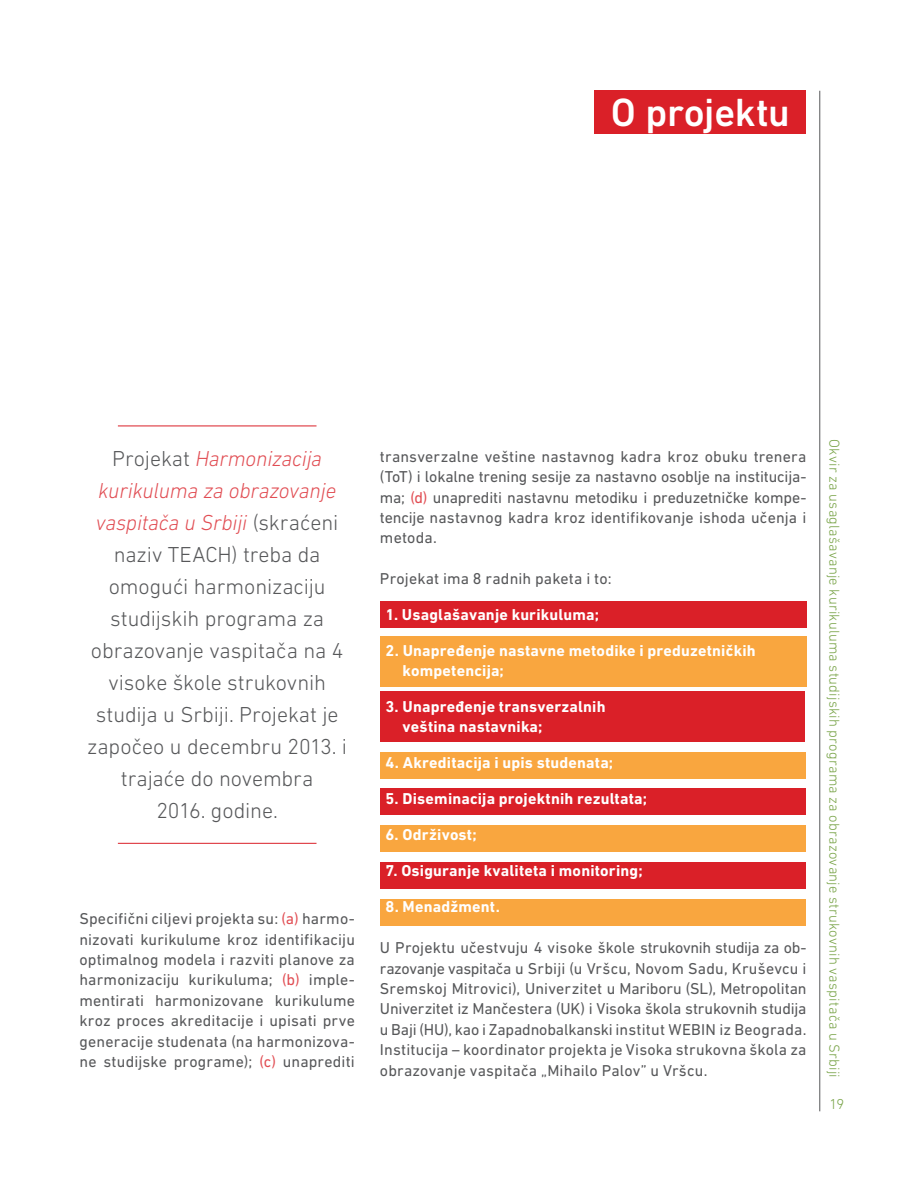
<style>
.page{position:relative;width:908px;height:1191px;background:#fff}
.page>*{position:absolute;margin:0;border:0;box-sizing:border-box;transform-origin:0 0}
.tekst{font:500 40px "DIN Next LT Pro";letter-spacing:-.005em;color:#fff}
.tekst-2{font:300 22px/32px "DIN Next LT Pro";letter-spacing:-.005em;color:#57585a;text-align:center}
.tekst-3{font:italic 300 22px/32px "DIN Next LT Pro";letter-spacing:-.01em;color:#e14d53;text-align:center}
.tekst-4{font:16px/20.4px "DIN Next LT Pro";letter-spacing:.01em;color:#57585a;text-align:justify}
.tekst-5{font:700 16px "DIN Next LT Pro";letter-spacing:.01em;color:#fff}
.t1{font:300 14.6px "DIN Next LT Pro";letter-spacing:.015em;color:#78a347}
.s1{font-style:normal;color:#57585a}
.s2{color:#e14d53}
</style>
<div class="page">
<hr style="left:819px;top:91px;width:1px;height:1020px;background:#57585a">
<div style="left:380px;top:601px;width:426px;height:26px;background:#da2028"></div>
<div style="left:380px;top:752px;width:425px;height:26px;background:#f9a63f"></div>
<div style="left:380px;top:788px;width:425px;height:27px;background:#da2028"></div>
<div style="left:380px;top:825px;width:425px;height:27px;background:#f9a63f"></div>
<div style="left:380px;top:862px;width:425px;height:26px;background:#da2028"></div>
<div style="left:380px;top:899px;width:424px;height:26px;background:#f9a63f"></div>
<div style="left:380px;top:635px;width:426px;height:51px;background:#f9a63f"></div>
<div style="left:380px;top:690px;width:424px;height:51px;background:#da2028"></div>
<hr style="left:118px;top:843px;width:198px;height:1px;background:#da2028">
<hr style="left:118px;top:425px;width:198px;height:1px;background:#da2028">
<div style="left:594px;top:91px;width:211px;height:43px;background:#da2028"></div>
<p class="tekst" style="left:610px;top:90px;width:181px">O projektu</p>
<p class="tekst-3" style="left:112px;top:442px;width:211px"><span class="s1">Projekat</span> Harmonizacija</p>
<p class="tekst-3" style="left:96px;top:474px;width:244px">kurikuluma za obrazovanje vaspitača u Srbiji <span class="s1">(skraćeni naziv TEACH) treba da</span></p>
<p class="tekst-2" style="left:109px;top:570px;width:218px">omogući harmonizaciju</p>
<p class="tekst-2" style="left:110px;top:602px;width:215px">studijskih programa za</p>
<p class="tekst-2" style="left:91px;top:634px;width:254px">obrazovanje vaspitača na 4 visoke škole strukovnih</p>
<p class="tekst-2" style="left:87px;top:698px;width:261px">studija u Srbiji. Projekat je započeo u decembru 2013. i trajaće do novembra</p>
<p class="tekst-2" style="left:156px;top:794px;width:123px">2016. godine.</p>
<p class="tekst-4" style="left:79px;top:908px;width:277px">Specifični ciljevi projekta su: <span class="s2">(a)</span> harmo&shy;nizovati kurikulume kroz identifikaciju optimalnog modela i razviti planove za harmonizaciju kurikuluma; <span class="s2">(b)</span> imple&shy;mentirati harmonizovane kurikulume kroz proces akreditacije i upisati prve generacije studenata (na harmonizova&shy;ne studijske programe); <span class="s2">(c)</span> unaprediti</p>
<p class="tekst-4" style="left:380px;top:446px;width:428px">transverzalne veštine nastavnog kadra kroz obuku trenera (ToT) i lokalne trening sesije za nastavno osoblje na institucija&shy;ma; <span class="s2">(d)</span> unaprediti nastavnu metodiku i preduzetničke kompe&shy;tencije nastavnog kadra kroz identifikovanje ishoda učenja i metoda.</p>
<p class="tekst-4" style="left:380px;top:568px;width:233px">Projekat ima 8 radnih paketa i to:</p>
<p class="tekst-5" style="left:385px;top:605px;width:215px">1. Usaglašavanje kurikuluma;</p>
<p class="tekst-5" style="left:385px;top:641px;width:371px">2. Unapređenje nastavne metodike i preduzetničkih</p>
<p class="tekst-5" style="left:402px;top:661px;width:103px">kompetencija;</p>
<p class="tekst-5" style="left:385px;top:697px;width:221px">3. Unapređenje transverzalnih</p>
<p class="tekst-5" style="left:402px;top:717px;width:141px">veština nastavnika;</p>
<p class="tekst-5" style="left:385px;top:753px;width:229px">4. Akreditacija i upis studenata;</p>
<p class="tekst-5" style="left:385px;top:789px;width:263px">5. Diseminacija projektnih rezultata;</p>
<p class="tekst-5" style="left:385px;top:825px;width:93px">6. Održivost;</p>
<p class="tekst-5" style="left:385px;top:861px;width:258px">7. Osiguranje kvaliteta i monitoring;</p>
<p class="tekst-5" style="left:385px;top:897px;width:116px">8. Menadžment.</p>
<p class="tekst-4" style="left:380px;top:937px;width:428px">U Projektu učestvuju 4 visoke škole strukovnih studija za ob&shy;razovanje vaspitača u Srbiji (u Vršcu, Novom Sadu, Kruševcu i Sremskoj Mitrovici), Univerzitet u Mariboru (SL), Metropolitan Univerzitet iz Mančestera (UK) i Visoka škola strukovnih studija u Baji (HU), kao i Zapadnobalkanski institut WEBIN iz Beograda.<br>Institucija – koordinator projekta je Visoka strukovna škola za obrazovanje vaspitača „Mihailo Palov” u Vršcu.</p>
<p class="t1" style="left:842px;top:439px;width:640px;rotate:90deg">Okvir za usaglašavanje kurikuluma studijskih programa za obrazovanje strukovnih vaspitača u Srbiji</p>
<p class="t1" style="left:829px;top:1095px;width:16px">19</p>
</div>
